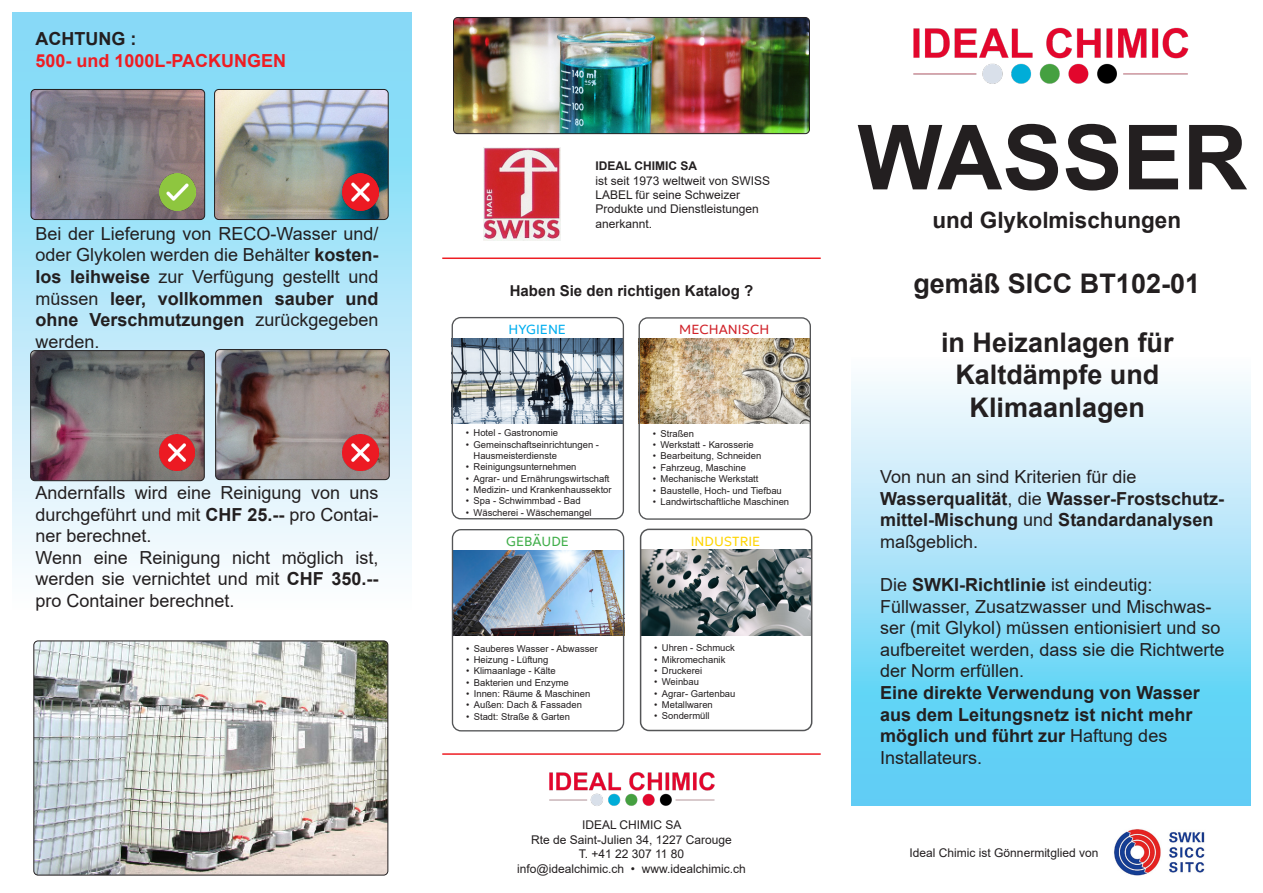
<style>
.page{position:relative;width:1263px;height:893px;background:#fff}
.page>*{position:absolute;margin:0;border:0;box-sizing:border-box;transform-origin:0 0}
.t1{font:700 90px "Arial";color:#231f20}
.t2{font:700 27px/32.4px "Arial";color:#231f20;text-align:center}
.t3{font:700 22.5px "Arial";color:#231f20}
.t4{font:18px/21.6px "Arial";color:#231f20;text-align:justify}
.t5{font:700 18px/21.6px "Arial";color:#231f20}
.t6{font:700 18px "Arial";color:#ee1d23}
.t7{font:700 15px "Arial";color:#231f20}
.t8{font:300 13.35px "Geologica";color:#d1232a}
.t9{font:300 13.35px "Geologica";color:#fed503}
.t10{font:300 13.35px "Geologica";color:#00aeef}
.t11{font:300 13.35px "Geologica";color:#40ae49}
.t12{font:12px/14.4px "Arial";color:#231f20}
.t13{font:700 12px "Arial";color:#231f20}
.t14{font:9.45px/11.4px "Arial";color:#231f20}
.s1{font-weight:700}
.s2{font-weight:400}
</style>
<div class="page">
<svg style="left:852px;top:381px;width:398px;height:424px"></svg>
<svg style="left:13px;top:13px;width:398px;height:555px"></svg>
<img style="left:643px;top:550px;width:166px;height:85px">
<img style="left:454px;top:338px;width:168px;height:86px">
<img style="left:640px;top:339px;width:169px;height:85px">
<img style="left:454px;top:550px;width:168px;height:86px">
<img style="left:34px;top:642px;width:354px;height:233px">
<div style="left:33px;top:640px;width:355px;height:235px;border:1px solid #231f20;border-radius:4px"></div>
<img style="left:216px;top:351px;width:173px;height:129px">
<div style="left:215px;top:349px;width:175px;height:131px;border:1px solid #231f20;border-radius:4px"></div>
<img style="left:31px;top:89px;width:174px;height:131px">
<div style="left:31px;top:89px;width:174px;height:131px;border:1px solid #231f20;border-radius:4px"></div>
<img style="left:215px;top:89px;width:173px;height:131px">
<div style="left:214px;top:89px;width:175px;height:131px;border:1px solid #231f20;border-radius:4px"></div>
<img style="left:31px;top:352px;width:173px;height:129px">
<div style="left:30px;top:350px;width:175px;height:131px;border:1px solid #231f20;border-radius:4px"></div>
<img style="left:484px;top:147px;width:77px;height:93px">
<hr style="left:442px;top:257px;width:379px;height:2px;background:#ee1d23">
<hr style="left:442px;top:753px;width:379px;height:2px;background:#ee1d23">
<img style="left:455px;top:19px;width:353px;height:113px">
<div style="left:453px;top:17px;width:357px;height:117px;border:1px solid #231f20;border-radius:4px"></div>
<div style="left:452px;top:317px;width:172px;height:202px;border:1px solid #545557;border-radius:9px"></div>
<div style="left:638px;top:317px;width:173px;height:203px;border:1px solid #545557;border-radius:9px"></div>
<div style="left:452px;top:529px;width:172px;height:202px;border:1px solid #545557;border-radius:9px"></div>
<div style="left:640px;top:529px;width:172px;height:202px;border:2px solid #545557;border-radius:9px"></div>
<img style="left:1114px;top:829px;width:91px;height:47px">
<img style="left:913px;top:27px;width:276px;height:57px">
<img style="left:549px;top:772px;width:166px;height:34px">
<img style="left:343px;top:174px;width:35px;height:36px">
<img style="left:343px;top:434px;width:35px;height:37px">
<img style="left:159px;top:434px;width:36px;height:37px">
<img style="left:159px;top:174px;width:36px;height:36px">
<p class="t5" style="left:35px;top:28px;width:102px">ACHTUNG :</p>
<p class="t6" style="left:35px;top:48px;width:252px">500- und 1000L-PACKUNGEN</p>
<p class="t4" style="left:35px;top:223px;width:344px">Bei der Lieferung von RECO-Wasser und/ oder Glykolen werden die Behälter <span class="s1">kosten&shy;los leihweise</span> zur Verfügung gestellt und müssen <span class="s1">leer, vollkommen sauber und ohne Verschmutzungen</span> zurückgegeben werden.</p>
<p class="t4" style="left:35px;top:482px;width:344px">Andernfalls wird eine Reinigung von uns durchgeführt und mit <span class="s1">CHF 25.--</span> pro Contai&shy;ner berechnet.</p>
<p class="t4" style="left:35px;top:547px;width:344px">Wenn eine Reinigung nicht möglich ist, werden sie vernichtet und mit <span class="s1">CHF 350.-- </span>pro Container berechnet.</p>
<p class="t13" style="left:595px;top:157px;width:103px">IDEAL CHIMIC SA</p>
<p class="t12" style="left:595px;top:173px;width:176px">ist seit 1973 weltweit von SWISS<br>LABEL für seine Schweizer<br>Produkte und Dienstleistungen anerkannt.</p>
<p class="t7" style="left:510px;top:280px;width:245px">Haben Sie den richtigen Katalog ?</p>
<p class="t10" style="left:508px;top:318px;width:59px">HYGIENE</p>
<p class="t8" style="left:679px;top:318px;width:91px">MECHANISCH</p>
<p class="t14" style="left:466px;top:427px;width:94px">• Hotel - Gastronomie</p>
<p class="t14" style="left:474px;top:438px;width:127px;text-indent:-8px">• Gemeinschaftseinrichtungen -<br>Hausmeisterdienste</p>
<p class="t14" style="left:466px;top:461px;width:112px">• Reinigungsunternehmen</p>
<p class="t14" style="left:466px;top:472px;width:145px">• Agrar- und Ernährungswirtschaft</p>
<p class="t14" style="left:466px;top:484px;width:147px">• Medizin- und Krankenhaussektor</p>
<p class="t14" style="left:466px;top:495px;width:116px">• Spa - Schwimmbad - Bad</p>
<p class="t14" style="left:466px;top:506px;width:127px">• Wäscherei - Wäschemangel</p>
<p class="t11" style="left:506px;top:530px;width:65px">GEBÄUDE</p>
<p class="t14" style="left:466px;top:642px;width:133px">• Sauberes Wasser - Abwasser</p>
<p class="t14" style="left:466px;top:654px;width:84px">• Heizung - Lüftung</p>
<p class="t14" style="left:466px;top:665px;width:91px">• Klimaanlage - Kälte</p>
<p class="t14" style="left:466px;top:677px;width:104px">• Bakterien und Enzyme</p>
<p class="t14" style="left:466px;top:688px;width:126px">• Innen: Räume &amp; Maschinen</p>
<p class="t14" style="left:466px;top:699px;width:117px">• Außen: Dach &amp; Fassaden</p>
<p class="t14" style="left:466px;top:711px;width:105px">• Stadt: Straße &amp; Garten</p>
<p class="t14" style="left:653px;top:428px;width:43px">• Straßen</p>
<p class="t14" style="left:653px;top:439px;width:102px">• Werkstatt - Karosserie</p>
<p class="t14" style="left:653px;top:450px;width:110px">• Bearbeitung, Schneiden</p>
<p class="t14" style="left:653px;top:462px;width:95px">• Fahrzeug, Maschine</p>
<p class="t14" style="left:653px;top:473px;width:107px">• Mechanische Werkstatt</p>
<p class="t14" style="left:653px;top:484px;width:130px">• Baustelle, Hoch- und Tiefbau</p>
<p class="t14" style="left:653px;top:496px;width:138px">• Landwirtschaftliche Maschinen</p>
<p class="t9" style="left:691px;top:529px;width:71px">INDUSTRIE</p>
<p class="t14" style="left:654px;top:642px;width:82px">• Uhren - Schmuck</p>
<p class="t14" style="left:654px;top:654px;width:73px">• Mikromechanik</p>
<p class="t14" style="left:654px;top:665px;width:50px">• Druckerei</p>
<p class="t14" style="left:654px;top:676px;width:46px">• Weinbau</p>
<p class="t14" style="left:654px;top:688px;width:83px">• Agrar- Gartenbau</p>
<p class="t14" style="left:654px;top:699px;width:60px">• Metallwaren</p>
<p class="t14" style="left:654px;top:710px;width:57px">• Sondermüll</p>
<p class="t12" style="left:582px;top:818px;width:101px">IDEAL CHIMIC SA</p>
<p class="t12" style="left:531px;top:832px;width:202px">Rte de Saint-Julien 34, 1227 Carouge</p>
<p class="t12" style="left:579px;top:847px;width:107px">T. +41 22 307 11 80</p>
<p class="t12" style="left:517px;top:861px;width:230px">info@idealchimic.ch • www.idealchimic.ch</p>
<p class="t1" style="left:857px;top:94px;width:392px">WASSER</p>
<p class="t3" style="left:932px;top:204px;width:250px">und Glykolmischungen</p>
<p class="t2" style="left:913px;top:267px;width:288px">gemäß SICC BT102-01</p>
<p class="t2" style="left:941px;top:327px;width:234px">in Heizanlagen für<br>Kaltdämpfe und</p>
<p class="t2" style="left:969px;top:391px;width:177px">Klimaanlagen</p>
<p class="t4" style="left:880px;top:466px;width:258px">Von nun an sind Kriterien für die</p>
<p class="t5" style="left:880px;top:488px;width:345px">Wasserqualität<span class="s2">, die</span> Wasser-Frostschutz&shy;mittel-Mischung <span class="s2">und</span> Standardanalysen <span class="s2">maßgeblich.</span></p>
<p class="t4" style="left:880px;top:574px;width:274px">Die <span class="s1">SWKI-Richtlinie</span> ist eindeutig:</p>
<p class="t4" style="left:880px;top:595px;width:346px;text-align:left">Füllwasser, Zusatzwasser und Mischwas&shy;ser (mit Glykol) müssen entionisiert und so aufbereitet werden, dass sie die Richtwerte der Norm erfüllen.</p>
<p class="t5" style="left:880px;top:682px;width:321px">Eine direkte Verwendung von Wasser aus dem Leitungsnetz ist nicht mehr möglich und führt zur <span class="s2">Haftung des</span></p>
<p class="t4" style="left:880px;top:747px;width:104px">Installateurs.</p>
<p class="t12" style="left:909px;top:845px;width:190px">Ideal Chimic ist Gönnermitglied von</p>
</div>
